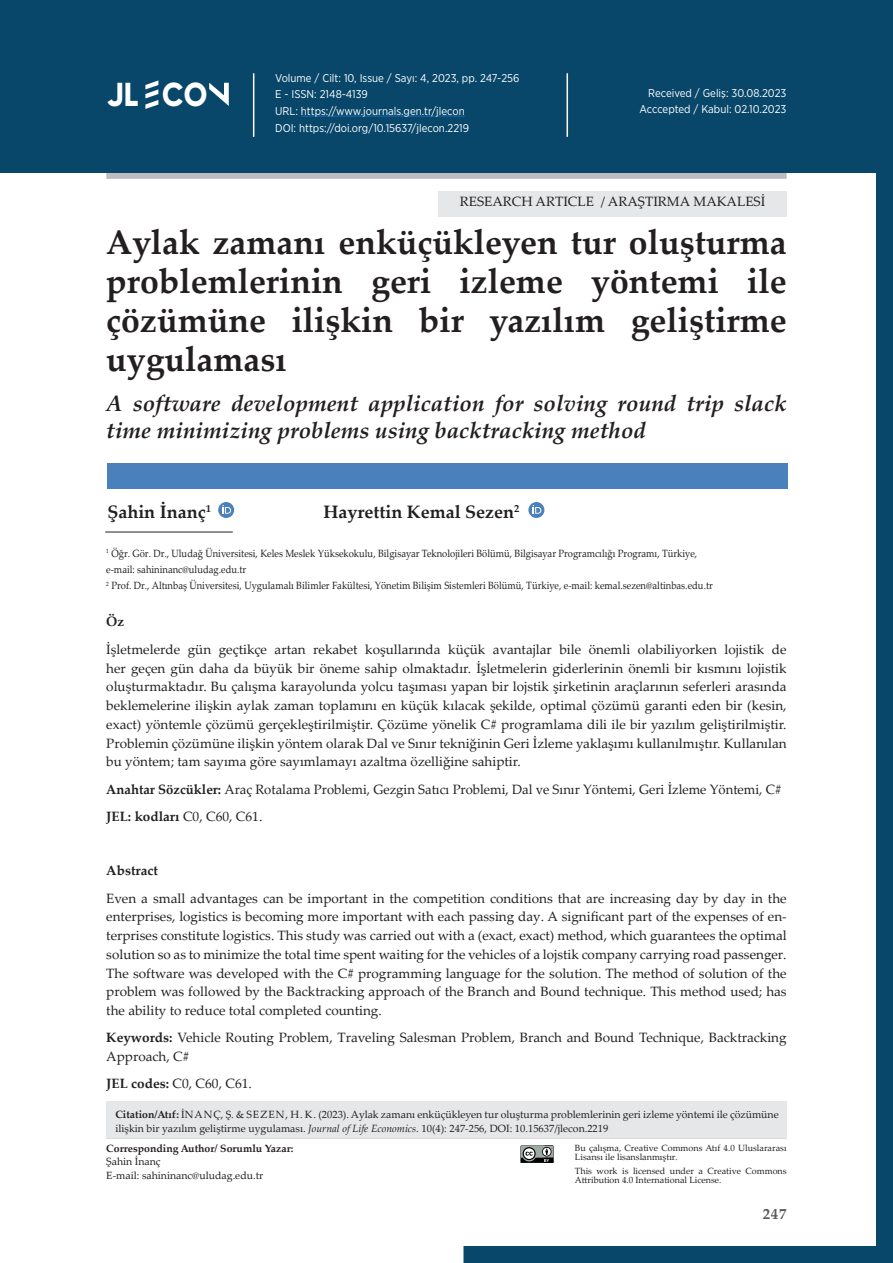
<style>
.page{position:relative;width:893px;height:1263px;background:#fff}
.page>*{position:absolute;margin:0;border:0;box-sizing:border-box;transform-origin:0 0}
.t1{font:700 34.5px/39px "Palatino Linotype";color:#231f20;text-align:justify}
.t2{font:800 33.15px "Gilroy";color:#fff;scale:.9 1}
.t3{font:italic 700 22.5px/27px "Palatino Linotype";color:#231f20}
.t4{font:700 18px "Palatino Linotype";color:#231f20}
.t5{font:700 15px "Palatino Linotype";color:#57585a}
.t6{font:13.5px/18.8px "Palatino Linotype";color:#231f20;text-align:justify}
.t7{font:700 13.5px "Palatino Linotype";color:#231f20}
.t8{font:11.25px/16.5px "Gotham Narrow";color:#fff}
.t9{font:10.5px/16.2px "Palatino Linotype";color:#231f20;scale:.9 1}
.t10{font:10.5px/13.5px "Palatino Linotype";color:#231f20}
.t11{font:700 10.5px "Palatino Linotype";color:#231f20}
.t12{font:9px/9px "Palatino Linotype";color:#231f20}
.s1{font-weight:700}
.s2{font-style:italic}
</style>
<div class="page">
<svg style="left:463px;top:173px;width:430px;height:1090px"></svg>
<div style="left:107px;top:463px;width:681px;height:26px;background:#4a81bd"></div>
<div style="left:218px;top:502px;width:16px;height:16px;background:#4a81bd;border-radius:50%"></div>
<svg style="left:222px;top:505px;width:9px;height:9px"></svg>
<svg style="left:528px;top:502px;width:16px;height:16px"></svg>
<svg style="left:533px;top:505px;width:8px;height:9px"></svg>
<hr style="left:105px;top:532px;width:128px;height:1px;background:#231f20">
<div style="left:106px;top:168px;width:681px;height:11px;background:#bcbdc0"></div>
<div style="left:438px;top:191px;width:349px;height:25px;background:#e6e7e9"></div>
<hr style="left:106px;top:1137px;width:681px;height:1px;background:#231f20">
<div style="left:106px;top:1101px;width:681px;height:36px;background:#e6e7e9"></div>
<div style="left:0;top:0;width:893px;height:173px;background:#08476a"></div>
<hr style="left:301px;top:116px;width:164px;height:1px;background:#1b69b4">
<hr style="left:253px;top:73px;width:1px;height:64px;background:#fff">
<hr style="left:566px;top:73px;width:2px;height:64px;background:#fff">
<svg style="left:209px;top:83px;width:20px;height:23px"></svg>
<svg style="left:145px;top:80px;width:13px;height:29px"></svg>
<svg style="left:520px;top:1145px;width:34px;height:18px"></svg>
<p class="t8" style="left:275px;top:70px;width:246px">Volume / Cilt: 10, Issue / Sayı: 4, 2023, pp. 247-256<br>E - ISSN: 2148-4139<br>URL: https://www.journals.gen.tr/jlecon<br>DOI: https://doi.org/10.15637/jlecon.2219</p>
<h2 class="t2" style="left:107px;top:73px;width:113px">JL CO</h2>
<p class="t8" style="left:640px;top:84px;width:148px;text-align:right">Received / Geliş: 30.08.2023<br>Acccepted / Kabul: 02.10.2023</p>
<p class="t6" style="left:460px;top:191px;width:307px">RESEARCH ARTICLE / ARAŞTIRMA MAKALESİ</p>
<h1 class="t1" style="left:106px;top:221px;width:682px">Aylak zamanı enküçükleyen tur oluşturma problemlerinin geri izleme yöntemi ile çözümüne ilişkin bir yazılım geliştirme uygulaması</h1>
<h3 class="t3" style="left:106px;top:389px;width:682px">A software development application for solving round trip slack time minimizing problems using backtracking method</h3>
<h3 class="t4" style="left:107px;top:499px;width:105px">Şahin İnanç<sup>1</sup></h3>
<h3 class="t4" style="left:323px;top:499px;width:198px">Hayrettin Kemal Sezen<sup>2</sup></h3>
<p class="t9" style="left:106px;top:544px;width:675px"><sup>1</sup> Öğr. Gör. Dr., Uludağ Üniversitesi, Keles Meslek Yüksekokulu, Bilgisayar Teknolojileri Bölümü, Bilgisayar Programcılığı Programı, Türkiye, e-mail: sahininanc@uludag.edu.tr<br><sup>2</sup> Prof. Dr., Altınbaş Üniversitesi, Uygulamalı Bilimler Fakültesi, Yönetim Bilişim Sistemleri Bölümü, Türkiye, e-mail: kemal.sezen@altinbas.edu.tr</p>
<p class="t7" style="left:106px;top:612px;width:19px">Öz</p>
<p class="t6" style="left:106px;top:639px;width:682px">İşletmelerde gün geçtikçe artan rekabet koşullarında küçük avantajlar bile önemli olabiliyorken lojistik de her geçen gün daha da büyük bir öneme sahip olmaktadır. İşletmelerin giderlerinin önemli bir kısmını lojistik oluşturmaktadır. Bu çalışma karayolunda yolcu taşıması yapan bir lojstik şirketinin araçlarının seferleri arasında beklemelerine ilişkin aylak zaman toplamını en küçük kılacak şekilde, optimal çözümü garanti eden bir (kesin, exact) yöntemle çözümü gerçekleştirilmiştir. Çözüme yönelik C# programlama dili ile bir yazılım geliştirilmiştir.<br>Problemin çözümüne ilişkin yöntem olarak Dal ve Sınır tekniğinin Geri İzleme yaklaşımı kullanılmıştır. Kullanılan bu yöntem; tam sayıma göre sayımlamayı azaltma özelliğine sahiptir.</p>
<p class="t6" style="left:106px;top:775px;width:677px;line-height:27.3px"><span class="s1">Anahtar Sözcükler:</span> Araç Rotalama Problemi, Gezgin Satıcı Problemi, Dal ve Sınır Yöntemi, Geri İzleme Yöntemi, C#<br><span class="s1">JEL: kodları</span> C0, C60, C61.</p>
<p class="t7" style="left:106px;top:861px;width:53px">Abstract</p>
<p class="t6" style="left:106px;top:888px;width:682px">Even a small advantages can be important in the competition conditions that are increasing day by day in the enterprises, logistics is becoming more important with each passing day. A significant part of the expenses of en&shy;terprises constitute logistics. This study was carried out with a (exact, exact) method, which guarantees the optimal solution so as to minimize the total time spent waiting for the vehicles of a lojstik company carrying road passenger.<br>The software was developed with the C# programming language for the solution. The method of solution of the problem was followed by the Backtracking approach of the Branch and Bound technique. This method used; has the ability to reduce total completed counting.</p>
<p class="t6" style="left:106px;top:1028px;width:682px"><span class="s1">Keywords:</span> Vehicle Routing Problem, Traveling Salesman Problem, Branch and Bound Technique, Backtracking<br>Approach, C#</p>
<p class="t6" style="left:106px;top:1074px;width:147px"><span class="s1">JEL codes:</span> C0, C60, C61.</p>
<p class="t10" style="left:115px;top:1107px;width:665px"><span class="s1">Citation/Atıf:</span> İNANÇ, Ş. &amp; SEZEN, H. K. (2023). Aylak zamanı enküçükleyen tur oluşturma problemlerinin geri izleme yöntemi ile çözümüne ilişkin bir yazılım geliştirme uygulaması. <span class="s2">Journal of Life Economics</span>. 10(4): 247-256, DOI: 10.15637/jlecon.2219</p>
<p class="t11" style="left:106px;top:1141px;width:189px">Corresponding Author/ Sorumlu Yazar:</p>
<p class="t10" style="left:106px;top:1154px;width:158px">Şahin İnanç<br>E-mail: sahininanc@uludag.edu.tr</p>
<p class="t12" style="left:575px;top:1143px;width:213px">Bu çalışma, Creative Commons Atıf 4.0 Uluslararası<br>Lisansı ile lisanslanmıştır.</p>
<p class="t12" style="left:575px;top:1166px;width:213px">This work is licensed under a Creative Commons<br>Attribution 4.0 International License.</p>
<p class="t5" style="left:763px;top:1203px;width:25px">247</p>
</div>
